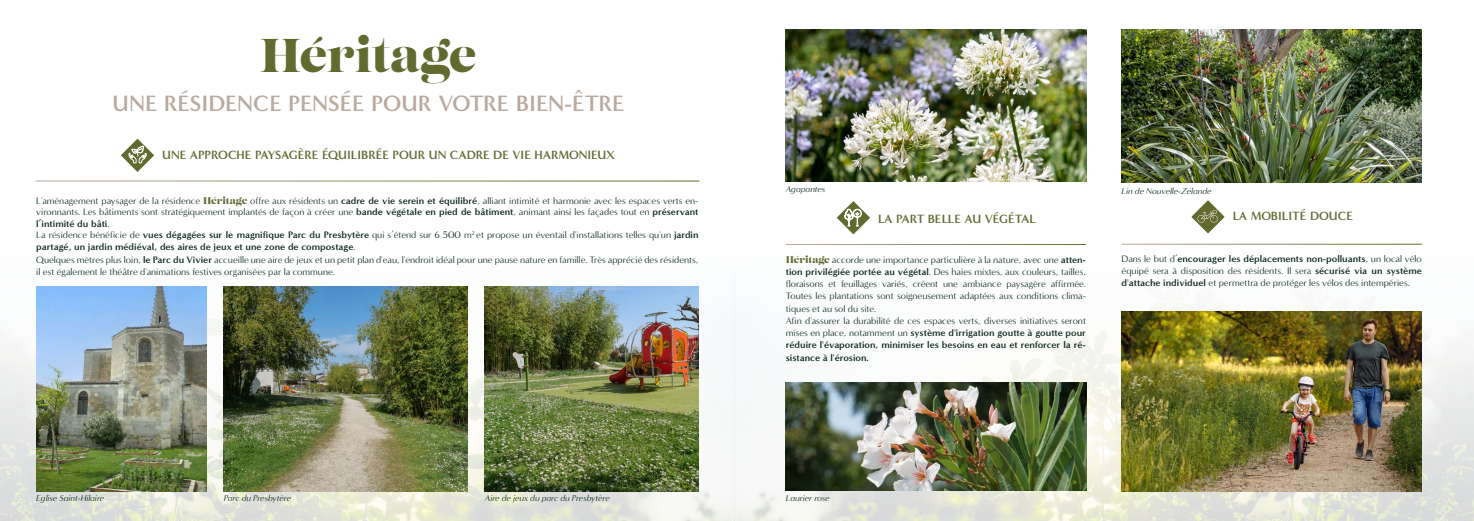
<style>
.page{position:relative;width:1474px;height:521px;background:#fff}
.page>*{position:absolute;margin:0;border:0;box-sizing:border-box;transform-origin:0 0}
.t1{font:47.25px "Lust";color:#636a30}
.t2{font:700 22.75px "Minerva Modern";color:#b9aa9f}
.t3{font:700 12.25px "Minerva Modern";color:#636a30}
.t4{font:9.62px/12.2px "Minerva Modern";color:#07271b}
.t5{font:italic 8.75px "Minerva Modern";color:#07271b}
.s1{font-family:"Lust Display";color:#636a30}
.s2{font-weight:700}
</style>
<div class="page">
<img style="left:0;top:276px;width:1473px;height:245px">
<svg style="left:121px;top:139px;width:33px;height:33px"></svg>
<img style="left:485px;top:286px;width:213px;height:205px">
<img style="left:36px;top:286px;width:170px;height:205px">
<img style="left:224px;top:286px;width:243px;height:205px">
<svg style="left:837px;top:201px;width:33px;height:34px"></svg>
<svg style="left:1191px;top:200px;width:34px;height:34px"></svg>
<img style="left:1121px;top:30px;width:300px;height:152px">
<img style="left:785px;top:30px;width:301px;height:151px">
<img style="left:785px;top:382px;width:301px;height:109px">
<img style="left:1121px;top:312px;width:300px;height:179px">
<h1 class="t1" style="left:260px;top:26px;width:217px">Héritage</h1>
<h2 class="t2" style="left:112px;top:90px;width:513px">UNE RÉSIDENCE PENSÉE POUR VOTRE BIEN-ÊTRE</h2>
<p class="t3" style="left:162px;top:148px;width:454px">UNE APPROCHE PAYSAGÈRE ÉQUILIBRÉE POUR UN CADRE DE VIE HARMONIEUX</p>
<p class="t4" style="left:36px;top:195px;width:663px;line-height:11.4px">L'aménagement paysager de la résidence <span class="s1">Héritage</span> offre aux résidents un <span class="s2">cadre de vie serein et équilibré</span>, alliant intimité et harmonie avec les espaces verts en&shy;vironnants. Les bâtiments sont stratégiquement implantés de façon à créer une <span class="s2">bande végétale en pied de bâtiment</span>, animant ainsi les façades tout en <span class="s2">préservant l’intimité du bâti</span>.<br>La résidence bénéficie de <span class="s2">vues dégagées sur le magnifique Parc du Presbytère</span> qui s’étend sur 6 500 m<sup>2</sup> et propose un éventail d'installations telles qu'un <span class="s2">jardin partagé, un jardin médiéval, des aires de jeux et une zone de compostage</span>.</p>
<p class="t4" style="left:36px;top:255px;width:663px;line-height:11.4px">Quelques mètres plus loin, <span class="s2">le Parc du Vivier</span> accueille une aire de jeux et un petit plan d'eau, l'endroit idéal pour une pause nature en famille. Très apprécié des résidents, il est également le théâtre d'animations festives organisées par la commune.</p>
<p class="t5" style="left:36px;top:493px;width:69px">Eglise Saint-Hilaire</p>
<p class="t5" style="left:224px;top:493px;width:69px">Parc du Presbytère</p>
<p class="t5" style="left:485px;top:493px;width:126px">Aire de jeux du parc du Presbytère</p>
<p class="t5" style="left:785px;top:184px;width:41px">Agapantes</p>
<p class="t3" style="left:878px;top:212px;width:160px">LA PART BELLE AU VÉGÉTAL</p>
<p class="t4" style="left:785px;top:253px;width:302px"><span class="s1">Héritage</span> accorde une importance particulière à la nature, avec une <span class="s2">atten&shy;tion privilégiée portée au végétal</span>. Des haies mixtes, aux couleurs, tailles, floraisons et feuillages variés, créent une ambiance paysagère affirmée.<br>Toutes les plantations sont soigneusement adaptées aux conditions clima&shy;tiques et au sol du site.<br>Afin d'assurer la durabilité de ces espaces verts, diverses initiatives seront mises en place, notamment un <span class="s2">système d'irrigation goutte à goutte pour réduire l'évaporation, minimiser les besoins en eau et renforcer la ré&shy;sistance à l'érosion.</span></p>
<p class="t5" style="left:1121px;top:186px;width:91px">Lin de Nouvelle-Zélande</p>
<p class="t3" style="left:1232px;top:208px;width:122px">LA MOBILITÉ DOUCE</p>
<p class="t4" style="left:1121px;top:252px;width:302px;text-align:justify">Dans le but d’<span class="s2">encourager les déplacements non-polluants</span>, un local vélo équipé sera à disposition des résidents. Il sera <span class="s2">sécurisé via un système d'attache individuel</span> et permettra de protéger les vélos des intempéries.</p>
<p class="t5" style="left:785px;top:493px;width:45px">Laurier rose</p>
</div>
